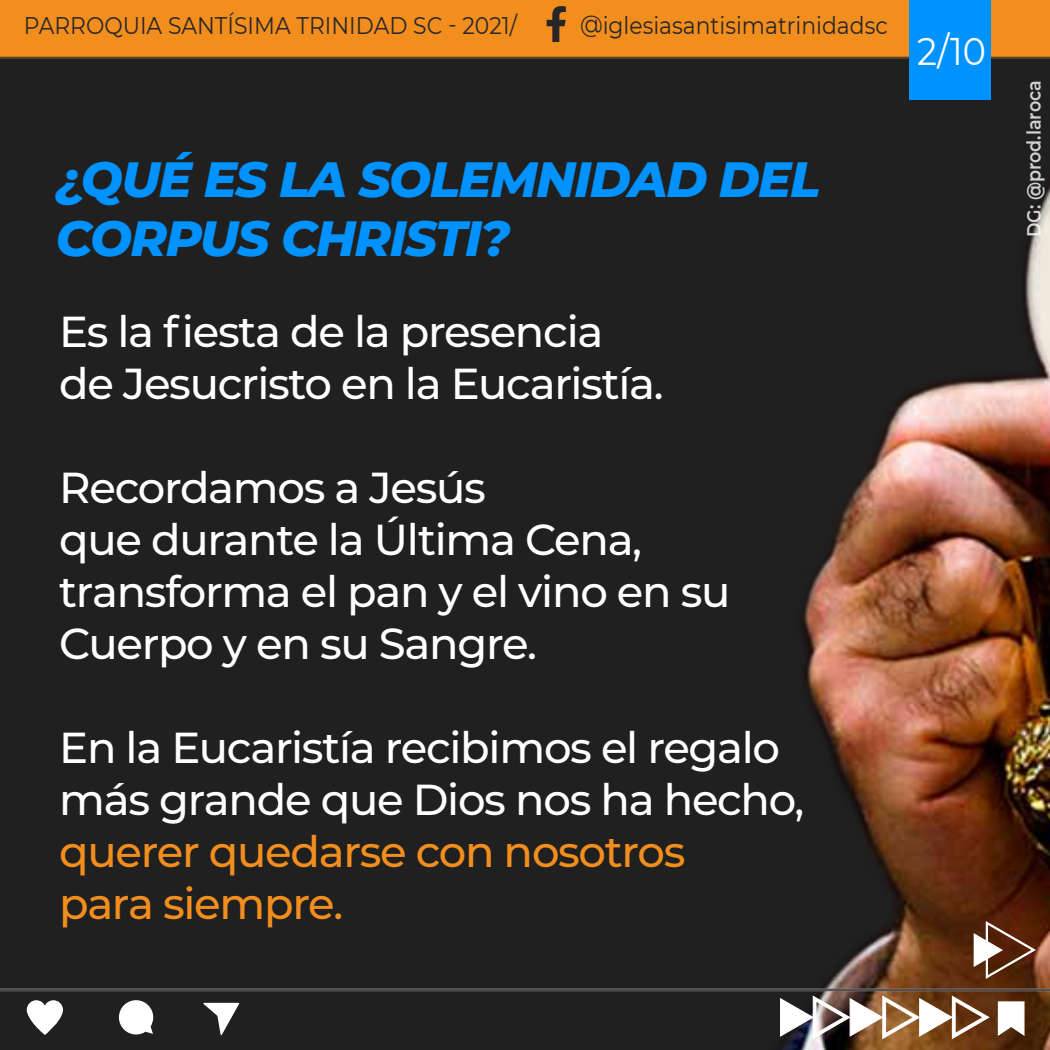
<style>
.page{position:relative;width:1050px;height:1050px;background:#202020}
.page>*{position:absolute;margin:0;border:0;box-sizing:border-box;transform-origin:0 0}
.t1{font:italic 800 49.61px/59.5px "Montserrat";letter-spacing:-.03em;color:#0092ff}
.t2{font:500 43.4px/52.1px "Montserrat";letter-spacing:-.03em;color:#fff}
.t3{font:500 43.4px/52.1px "Montserrat";letter-spacing:-.03em;color:#f28e1e}
.t4{font:38.5px "Montserrat";color:#fff;scale:.91 1}
.t5{font:24.06px "Montserrat";color:#282628;scale:.91 1}
.t6{font:600 19.25px "Montserrat";color:#fff;scale:.91 1}
</style>
<div class="page">
<div style="left:0;top:0;width:1050px;height:58px;background:#f28e1e"></div>
<img style="left:707px;top:56px;width:343px;height:994px">
<hr style="left:0;top:57px;width:1050px;height:2px;background:#282628">
<svg style="left:974px;top:921px;width:62px;height:58px;background:#7a533f"></svg>
<img style="left:779px;top:995px;width:212px;height:45px">
<svg style="left:547px;top:6px;width:19px;height:36px"></svg>
<svg style="left:26px;top:1000px;width:37px;height:35px"></svg>
<svg style="left:203px;top:1002px;width:37px;height:33px"></svg>
<svg style="left:997px;top:1001px;width:29px;height:36px"></svg>
<svg style="left:118px;top:1000px;width:36px;height:35px"></svg>
<div style="left:909px;top:0;width:82px;height:100px;background:#0092ff"></div>
<hr style="left:0;top:989px;width:1050px;height:2px;background:#282628">
<p class="t5" style="left:24px;top:8px;width:543px">PARROQUIA SANTÍSIMA TRINIDAD SC - 2021/</p>
<p class="t5" style="left:580px;top:8px;width:340px">@iglesiasantisimatrinidadsc</p>
<p class="t4" style="left:917px;top:24px;width:77px">2/10</p>
<p class="t1" style="left:56px;top:147px;width:766px">¿QUÉ ES LA SOLEMNIDAD DEL<br>CORPUS CHRISTI?</p>
<p class="t2" style="left:59px;top:304px;width:606px">Es la fiesta de la presencia de Jesucristo en la Eucaristía.</p>
<p class="t2" style="left:59px;top:460px;width:673px">Recordamos a Jesús<br>que durante la Última Cena, transforma el pan y el vino en su<br>Cuerpo y en su Sangre.</p>
<p class="t2" style="left:59px;top:720px;width:747px">En la Eucaristía recibimos el regalo más grande que Dios nos ha hecho,</p>
<p class="t3" style="left:59px;top:824px;width:628px">querer quedarse con nosotros para siempre.</p>
<p class="t6" style="left:1021px;top:237px;width:174px;rotate:-90deg">DG: @prod.laroca</p>
</div>
